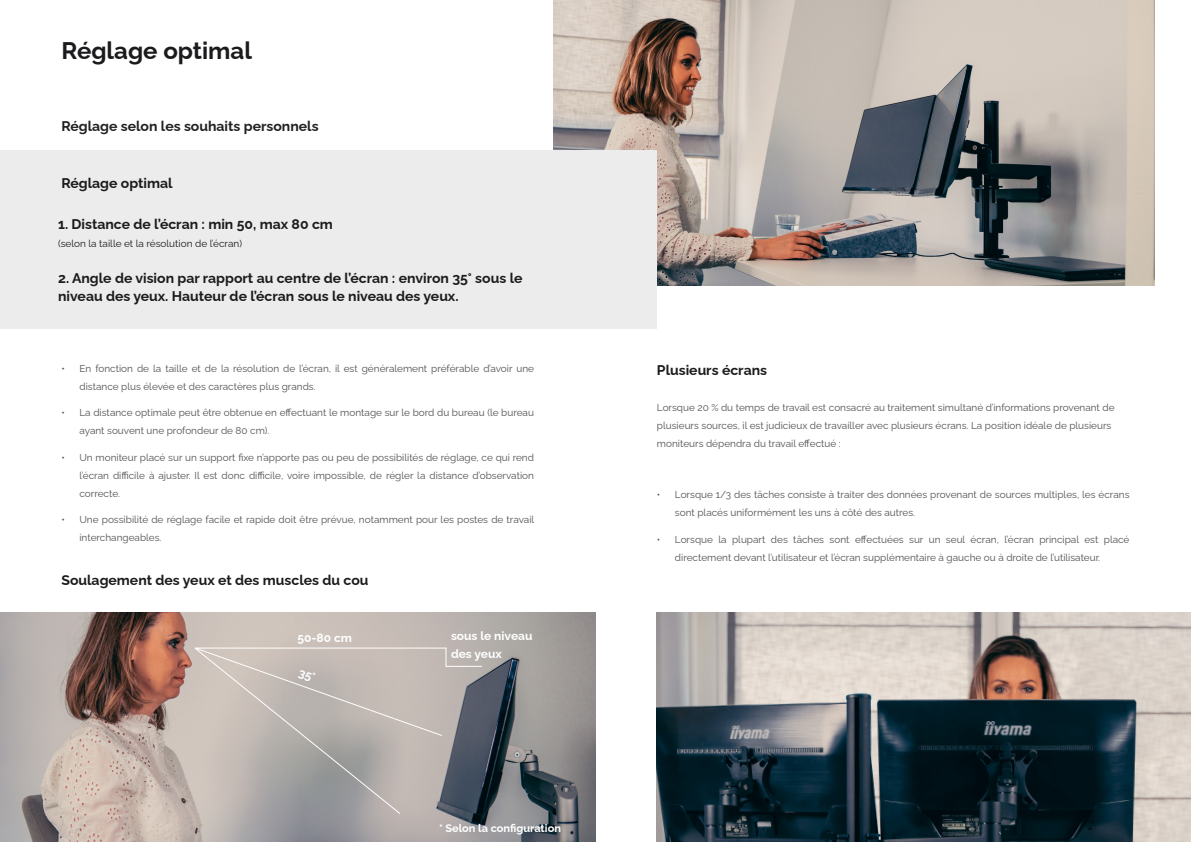
<style>
.page{position:relative;width:1191px;height:842px;background:#fff}
.page>*{position:absolute;margin:0;border:0;box-sizing:border-box;transform-origin:0 0}
.t1{font:700 24px "Raleway";color:#1b1b1d}
.t2{font:700 14px/18px "Raleway";color:#1b1b1d}
.t3{font:700 14px "Raleway";color:#232021}
.t4{font:700 12px/18px "Raleway";color:#fff}
.t5{font:700 11px "Raleway";color:#fff}
.t6{font:10px/18px "Raleway";color:#545051}
.t7{font:10px "Raleway";color:#1b1b1d}
</style>
<div class="page">
<img style="left:553px;top:0;width:602px;height:285px">
<img style="left:657px;top:612px;width:534px;height:230px">
<div style="left:0;top:150px;width:657px;height:179px;background:#ececec"></div>
<img style="left:0;top:612px;width:595px;height:229px">
<svg style="left:189px;top:647px;width:294px;height:168px"></svg>
<h1 class="t1" style="left:61px;top:31px;width:192px">Réglage optimal</h1>
<h2 class="t3" style="left:61px;top:115px;width:259px">Réglage selon les souhaits personnels</h2>
<h2 class="t2" style="left:61px;top:173px;width:113px">Réglage optimal</h2>
<h2 class="t2" style="left:58px;top:214px;width:276px">1. Distance de l’écran : min 50, max 80 cm</h2>
<p class="t7" style="left:58px;top:236px;width:185px">(selon la taille et la résolution de l’écran)</p>
<h2 class="t2" style="left:58px;top:268px;width:466px">2. Angle de vision par rapport au centre de l’écran : environ 35° sous le niveau des yeux. Hauteur de l’écran sous le niveau des yeux.</h2>
<p class="t6" style="left:79px;top:358px;width:456px;text-indent:-18px">• En fonction de la taille et de la résolution de l’écran, il est généralement préférable d’avoir une distance plus élevée et des caractères plus grands.</p>
<p class="t6" style="left:79px;top:402px;width:456px;text-indent:-18px">• La distance optimale peut être obtenue en effectuant le montage sur le bord du bureau (le bureau ayant souvent une profondeur de 80 cm).</p>
<p class="t6" style="left:79px;top:447px;width:456px;text-align:justify;text-indent:-18px">• Un moniteur placé sur un support fixe n’apporte pas ou peu de possibilités de réglage, ce qui rend l’écran difficile à ajuster. Il est donc difficile, voire impossible, de régler la distance d’observation correcte.</p>
<p class="t6" style="left:79px;top:509px;width:456px;text-indent:-18px">• Une possibilité de réglage facile et rapide doit être prévue, notamment pour les postes de travail interchangeables.</p>
<h2 class="t2" style="left:61px;top:569px;width:308px">Soulagement des yeux et des muscles du cou</h2>
<p class="t4" style="left:297px;top:627px;width:56px">50-80 cm</p>
<p class="t4" style="left:451px;top:626px;width:83px">sous le niveau des yeux</p>
<p class="t5" style="left:439px;top:820px;width:123px">* Selon la configuration</p>
<h2 class="t2" style="left:657px;top:360px;width:112px">Plusieurs écrans</h2>
<p class="t6" style="left:657px;top:398px;width:459px">Lorsque 20 % du temps de travail est consacré au traitement simultané d’informations provenant de plusieurs sources, il est judicieux de travailler avec plusieurs écrans. La position idéale de plusieurs moniteurs dépendra du travail effectué :</p>
<p class="t6" style="left:675px;top:485px;width:456px;text-indent:-18px">• Lorsque 1/3 des tâches consiste à traiter des données provenant de sources multiples, les écrans sont placés uniformément les uns à côté des autres.</p>
<p class="t6" style="left:675px;top:529px;width:456px;text-indent:-18px">• Lorsque la plupart des tâches sont effectuées sur un seul écran, l’écran principal est placé directement devant l’utilisateur et l’écran supplémentaire à gauche ou à droite de l’utilisateur.</p>
</div>
